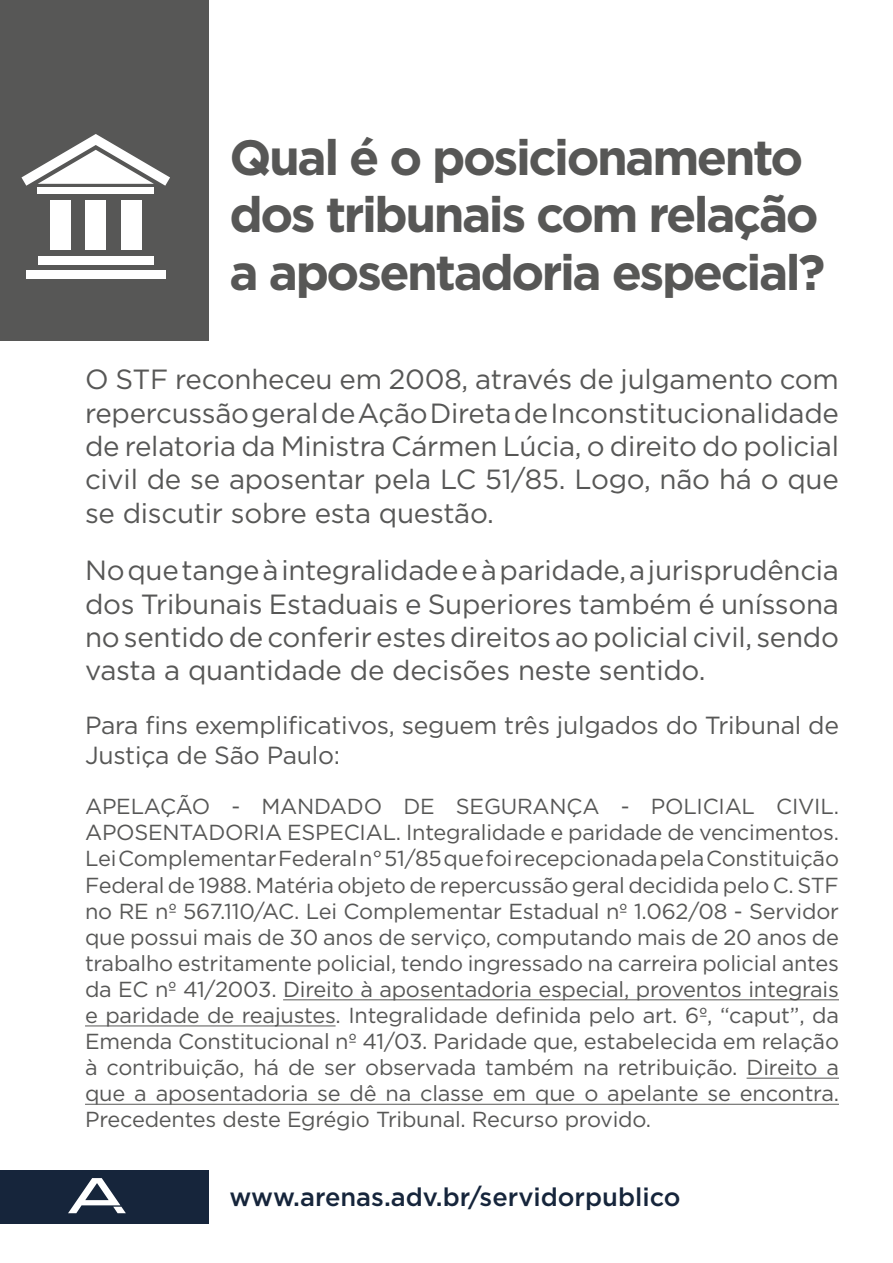
<style>
.page{position:relative;width:893px;height:1263px;background:#fff}
.page>*{position:absolute;margin:0;border:0;box-sizing:border-box;transform-origin:0 0}
.t1{font:700 49.5px/57.3px "Gotham";letter-spacing:-.05em;color:#575756}
.t2{font:27.75px/33.3px "Gotham";letter-spacing:-.01em;color:#575756;text-align:justify}
.t3{font:500 25.5px "Gotham";color:#16253b}
.t4{font:24.75px/29.7px "Gotham";letter-spacing:-.01em;color:#575756}
.t5{font:21.75px/26.1px "Gotham";letter-spacing:-.01em;color:#575756;text-align:justify}
</style>
<div class="page">
<div style="left:0;top:1170px;width:208px;height:53px;background:#16253b"></div>
<div style="left:0;top:0;width:208px;height:340px;background:#575756"></div>
<hr style="left:283px;top:999px;width:556px;height:1px;background:#575756">
<hr style="left:85px;top:1026px;width:251px;height:1px;background:#575756">
<hr style="left:747px;top:1078px;width:92px;height:1px;background:#575756">
<hr style="left:85px;top:1104px;width:754px;height:1px;background:#575756">
<svg style="left:68px;top:1178px;width:58px;height:35px"></svg>
<div style="left:50px;top:200px;width:21px;height:49px;background:#fff"></div>
<div style="left:85px;top:200px;width:21px;height:49px;background:#fff"></div>
<div style="left:121px;top:200px;width:21px;height:49px;background:#fff"></div>
<div style="left:38px;top:256px;width:116px;height:9px;background:#fff"></div>
<div style="left:37px;top:187px;width:117px;height:7px;background:#fff"></div>
<div style="left:26px;top:270px;width:139px;height:8px;background:#fff"></div>
<svg style="left:21px;top:134px;width:149px;height:52px"></svg>
<h1 class="t1" style="left:230px;top:127px;width:597px">Qual é o posicionamento dos tribunais com relação a aposentadoria especial?</h1>
<p class="t2" style="left:85px;top:362px;width:755px">O STF reconheceu em 2008, através de julgamento com repercussão geral de Ação Direta de Inconstitucionalidade de relatoria da Ministra Cármen Lúcia, o direito do policial civil de se aposentar pela LC 51/85. Logo, não há o que se discutir sobre esta questão.</p>
<p class="t2" style="left:85px;top:553px;width:755px">No que tange à integralidade e à paridade, a jurisprudência dos Tribunais Estaduais e Superiores também é uníssona no sentido de conferir estes direitos ao policial civil, sendo vasta a quantidade de decisões neste sentido.</p>
<p class="t4" style="left:85px;top:710px;width:755px">Para fins exemplificativos, seguem três julgados do Tribunal de<br>Justiça de São Paulo:</p>
<p class="t5" style="left:85px;top:793px;width:755px">APELAÇÃO - MANDADO DE SEGURANÇA - POLICIAL CIVIL.<br>APOSENTADORIA ESPECIAL. Integralidade e paridade de vencimentos.<br>Lei Complementar Federal n° 51/85 que foi recepcionada pela Constituição Federal de 1988. Matéria objeto de repercussão geral decidida pelo C. STF no RE nº 567.110/AC. Lei Complementar Estadual nº 1.062/08 - Servidor que possui mais de 30 anos de serviço, computando mais de 20 anos de trabalho estritamente policial, tendo ingressado na carreira policial antes da EC nº 41/2003. Direito à aposentadoria especial, proventos integrais e paridade de reajustes. Integralidade definida pelo art. 6º, “caput”, da Emenda Constitucional nº 41/03. Paridade que, estabelecida em relação à contribuição, há de ser observada também na retribuição. Direito a que a aposentadoria se dê na classe em que o apelante se encontra.<br>Precedentes deste Egrégio Tribunal. Recurso provido.</p>
<p class="t3" style="left:230px;top:1180px;width:453px">www.arenas.adv.br/servidorpublico</p>
</div>
